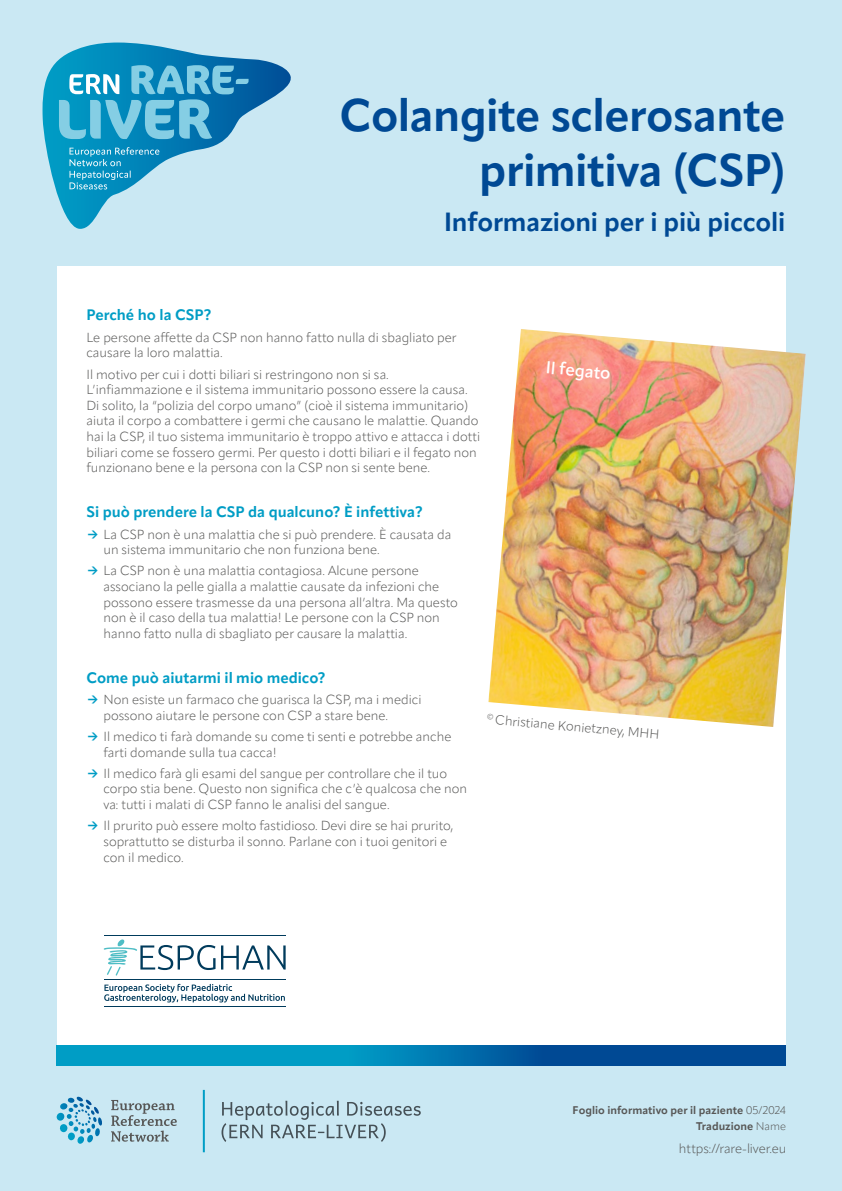
<style>
.page{position:relative;width:842px;height:1191px;background:#cae8f3}
.page>*{position:absolute;margin:0;border:0;box-sizing:border-box;transform-origin:0 0}
.t1{font:700 45px/54px "Apparat";letter-spacing:-.015em;color:#004994;text-align:right}
.t2{font:700 26px "Apparat";letter-spacing:-.005em;color:#004994}
.t3{font:600 17px "Apparat";color:#fff}
.t4{font:700 15px "Apparat";color:#009dc5}
.t5{font:300 13px/15.6px "Apparat";color:#575756}
.t6{font:700 11px/16px "Apparat";color:#575756;text-align:right}
.s1{font-weight:700;color:#009dc5}
.s2{font-weight:300}
</style>
<div class="page">
<div style="left:57px;top:266px;width:728px;height:793px;background:#fff"></div>
<svg style="left:57px;top:1046px;width:728px;height:19px;background:#0076ae"></svg>
<svg style="left:43px;top:43px;width:248px;height:186px"></svg>
<svg style="left:59px;top:65px;width:190px;height:74px;background:#40a3ca"></svg>
<svg style="left:70px;top:147px;width:89px;height:42px;background:#34a3ca"></svg>
<img style="left:221px;top:1106px;width:200px;height:30px">
<img style="left:222px;top:1100px;width:141px;height:15px">
<img style="left:222px;top:1123px;width:164px;height:19px">
<svg style="left:111px;top:1100px;width:66px;height:41px"></svg>
<svg style="left:57px;top:1096px;width:45px;height:48px"></svg>
<hr style="left:203px;top:1089px;width:2px;height:63px;background:#009dc5">
<img style="left:488px;top:329px;width:318px;height:398px">
<hr style="left:104px;top:979px;width:182px;height:1px;background:#003b5c">
<hr style="left:104px;top:935px;width:182px;height:1px;background:#003b5c">
<svg style="left:103px;top:939px;width:183px;height:36px"></svg>
<hr style="left:104px;top:1006px;width:182px;height:1px;background:#003b5c">
<svg style="left:104px;top:983px;width:181px;height:19px"></svg>
<h1 class="t1" style="left:340px;top:89px;width:447px">Colangite sclerosante primitiva (CSP)</h1>
<h2 class="t2" style="left:444px;top:205px;width:343px">Informazioni per i più piccoli</h2>
<p class="t4" style="left:86px;top:306px;width:127px">Perché ho la CSP?</p>
<p class="t5" style="left:86px;top:329px;width:372px">Le persone affette da CSP non hanno fatto nulla di sbagliato per causare la loro malattia.</p>
<p class="t5" style="left:86px;top:366px;width:395px">Il motivo per cui i dotti biliari si restringono non si sa.<br>L’infiammazione e il sistema immunitario possono essere la causa.<br>Di solito, la “polizia del corpo umano” (cioè il sistema immunitario) aiuta il corpo a combattere i germi che causano le malattie. Quando hai la CSP, il tuo sistema immunitario è troppo attivo e attacca i dotti biliari come se fossero germi. Per questo i dotti biliari e il fegato non funzionano bene e la persona con la CSP non si sente bene.</p>
<p class="t4" style="left:86px;top:503px;width:338px">Si può prendere la CSP da qualcuno? È infettiva?</p>
<p class="t5" style="left:103px;top:526px;width:349px;text-indent:-17px"><span class="s1">→</span> La CSP non è una malattia che si può prendere. È causata da un sistema immunitario che non funziona bene.</p>
<p class="t5" style="left:103px;top:563px;width:356px;text-indent:-17px"><span class="s1">→</span> La CSP non è una malattia contagiosa. Alcune persone associano la pelle gialla a malattie causate da infezioni che possono essere trasmesse da una persona all’altra. Ma questo non è il caso della tua malattia! Le persone con la CSP non hanno fatto nulla di sbagliato per causare la malattia.</p>
<p class="t4" style="left:86px;top:668px;width:241px">Come può aiutarmi il mio medico?</p>
<p class="t5" style="left:103px;top:691px;width:319px;text-indent:-17px"><span class="s1">→</span> Non esiste un farmaco che guarisca la CSP, ma i medici possono aiutare le persone con CSP a stare bene.</p>
<p class="t5" style="left:103px;top:728px;width:349px;text-indent:-17px"><span class="s1">→</span> Il medico ti farà domande su come ti senti e potrebbe anche farti domande sulla tua cacca!</p>
<p class="t5" style="left:103px;top:765px;width:365px;text-indent:-17px"><span class="s1">→</span> Il medico farà gli esami del sangue per controllare che il tuo corpo stia bene. Questo non significa che c’è qualcosa che non va: tutti i malati di CSP fanno le analisi del sangue.</p>
<p class="t5" style="left:103px;top:818px;width:351px;text-indent:-17px"><span class="s1">→</span> Il prurito può essere molto fastidioso. Devi dire se hai prurito, soprattutto se disturba il sonno. Parlane con i tuoi genitori e con il medico.</p>
<h3 class="t3" style="left:547px;top:357px;width:66px;rotate:5deg">Il fegato</h3>
<p class="t5" style="left:487px;top:711px;width:175px;rotate:5deg"><sup>©</sup> Christiane Konietzney, MHH</p>
<p class="t6" style="left:573px;top:1102px;width:215px">Foglio informativo per il paziente <span class="s2">05/2024<br></span>Traduzione <span class="s2">Name</span></p>
<p class="t5" style="left:679px;top:1141px;width:109px">https://rare-liver.eu</p>
</div>
